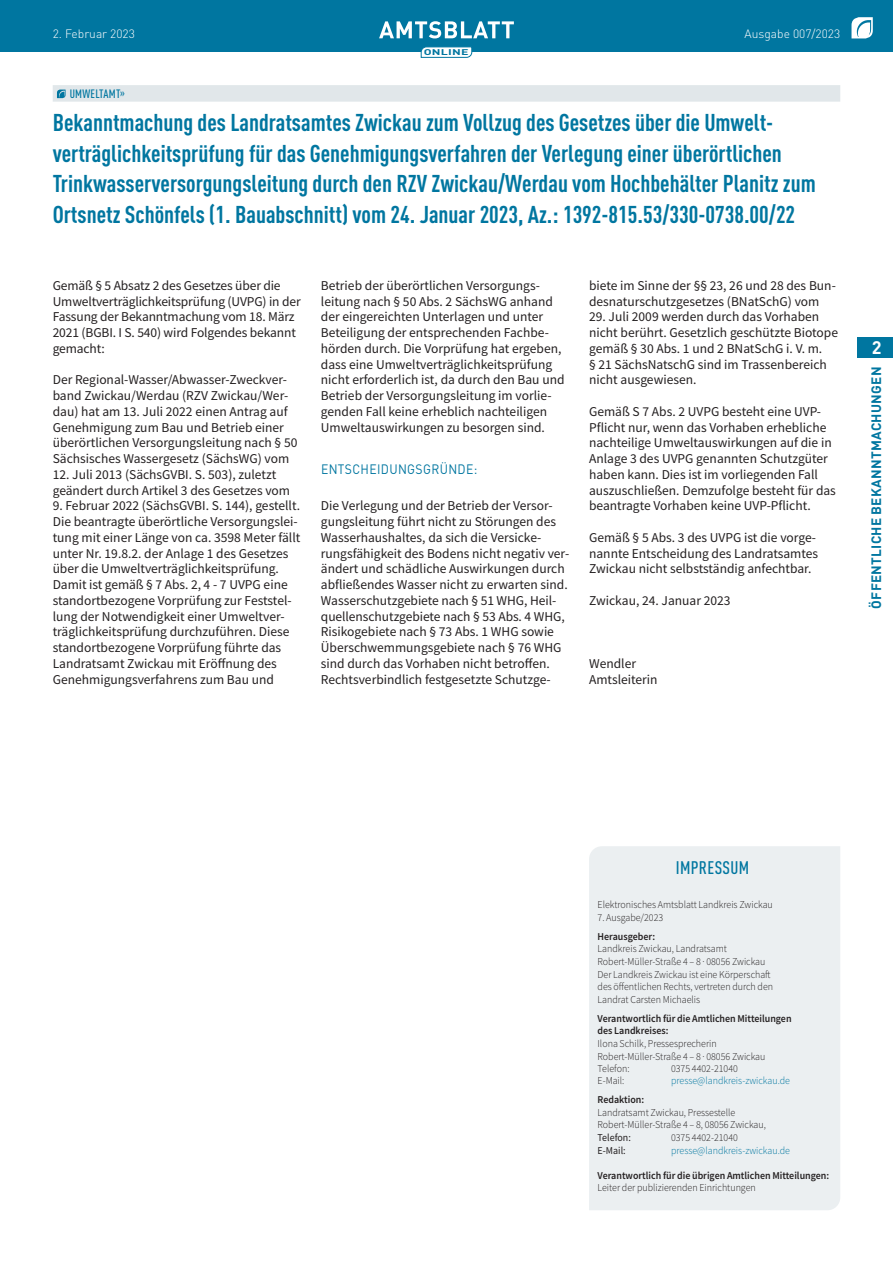
<style>
.page{position:relative;width:893px;height:1263px;background:#fff}
.page>*{position:absolute;margin:0;border:0;box-sizing:border-box;transform-origin:0 0}
.t1{font:700 condensed 24px/30.8px "DIN Pro";color:#0076a0}
.t2{font:500 condensed 18px "DIN Pro";letter-spacing:.02em;color:#0076a0}
.t3{font:700 18px "DIN Pro";color:#fff}
.t4{font:13.5px/15.8px "Source Sans Pro";color:#231f20}
.t5{font:700 13.5px "DIN Pro";letter-spacing:.02em;color:#0076a0}
.t6{font:13.5px "DIN Pro";letter-spacing:.03em;color:#0076a0;scale:.9 1}
.t7{font:300 12px "DIN Pro";color:#fff}
.t8{font:500 condensed 12px "DIN Pro";letter-spacing:.02em;color:#0076a0}
.t9{font:300 10.5px/12.6px "Source Sans Pro";color:#231f20;scale:.95 1}
.t10{font:600 10.5px/12.6px "Source Sans Pro";color:#231f20;scale:.95 1}
.t11{font:300 10.5px "Source Sans Pro";color:#0076a0;scale:.95 1}
.t12{font:10.5px "Source Sans Pro";color:#231f20;scale:.95 1}
.t13{font:700 8.25px "DIN Pro";letter-spacing:.02em;color:#0076a0;scale:1.5 1}
</style>
<div class="page">
<div style="left:0;top:0;width:893px;height:51px;background:#0076a0"></div>
<svg style="left:851px;top:17px;width:22px;height:21px"></svg>
<svg style="left:379px;top:21px;width:135px;height:17px"></svg>
<svg style="left:421px;top:47px;width:51px;height:11px"></svg>
<div style="left:857px;top:337px;width:36px;height:21px;background:#0076a0"></div>
<div style="left:53px;top:85px;width:787px;height:17px;background:#e1e7ea"></div>
<svg style="left:57px;top:90px;width:9px;height:8px"></svg>
<div style="left:589px;top:846px;width:251px;height:364px;background:#ebeff1"></div>
<p class="t7" style="left:53px;top:25px;width:84px">2. Februar 2023</p>
<p class="t7" style="left:745px;top:25px;width:97px">Ausgabe 007/2023</p>
<p class="t13" style="left:424px;top:45px;width:31px">ONLINE</p>
<p class="t8" style="left:70px;top:85px;width:57px">UMWELTAMT»</p>
<p class="t1" style="left:53px;top:105px;width:764px">Bekanntmachung des Landratsamtes Zwickau zum Vollzug des Gesetzes über die Umwelt&shy;verträglichkeitsprüfung für das Genehmigungsverfahren der Verlegung einer überörtlichen Trinkwasserversorgungsleitung durch den RZV Zwickau/Werdau vom Hochbehälter Planitz zum Ortsnetz Schönfels (1. Bauabschnitt) vom 24. Januar 2023, Az.: 1392-815.53/330-0738.00/22</p>
<p class="t4" style="left:53px;top:277px;width:249px">Gemäß § 5 Absatz 2 des Gesetzes über die Umweltverträglichkeitsprüfung (UVPG) in der Fassung der Bekanntmachung vom 18. März 2021 (BGBI. I S. 540) wird Folgendes bekannt gemacht:</p>
<p class="t4" style="left:53px;top:372px;width:246px">Der Regional-Wasser/Abwasser-Zweckver&shy;band Zwickau/Werdau (RZV Zwickau/Wer&shy;dau) hat am 13. Juli 2022 einen Antrag auf Genehmigung zum Bau und Betrieb einer überörtlichen Versorgungsleitung nach § 50<br>Sächsisches Wassergesetz (SächsWG) vom</p>
<p class="t4" style="left:53px;top:466px;width:239px">12. Juli 2013 (SächsGVBI. S. 503), zuletzt geändert durch Artikel 3 des Gesetzes vom</p>
<p class="t4" style="left:53px;top:498px;width:249px">9. Februar 2022 (SächsGVBI. S. 144), gestellt.<br>Die beantragte überörtliche Versorgungslei&shy;tung mit einer Länge von ca. 3598 Meter fällt unter Nr. 19.8.2. der Anlage 1 des Gesetzes über die Umweltverträglichkeitsprüfung.<br>Damit ist gemäß § 7 Abs. 2, 4 - 7 UVPG eine standortbezogene Vorprüfung zur Feststel&shy;lung der Notwendigkeit einer Umweltver&shy;träglichkeitsprüfung durchzuführen. Diese standortbezogene Vorprüfung führte das Landratsamt Zwickau mit Eröffnung des Genehmigungsverfahrens zum Bau und</p>
<p class="t4" style="left:321px;top:277px;width:245px">Betrieb der überörtlichen Versorgungs&shy;leitung nach § 50 Abs. 2 SächsWG anhand der eingereichten Unterlagen und unter Beteiligung der entsprechenden Fachbe&shy;hörden durch. Die Vorprüfung hat ergeben, dass eine Umweltverträglichkeitsprüfung nicht erforderlich ist, da durch den Bau und Betrieb der Versorgungsleitung im vorlie&shy;genden Fall keine erheblich nachteiligen Umweltauswirkungen zu besorgen sind.</p>
<p class="t6" style="left:321px;top:459px;width:175px">ENTSCHEIDUNGSGRÜNDE:</p>
<p class="t4" style="left:321px;top:498px;width:250px">Die Verlegung und der Betrieb der Versor&shy;gungsleitung führt nicht zu Störungen des Wasserhaushaltes, da sich die Versicke&shy;rungsfähigkeit des Bodens nicht negativ ver&shy;ändert und schädliche Auswirkungen durch abfließendes Wasser nicht zu erwarten sind.<br>Wasserschutzgebiete nach § 51 WHG, Heil&shy;quellenschutzgebiete nach § 53 Abs. 4 WHG, Risikogebiete nach § 73 Abs. 1 WHG sowie Überschwemmungsgebiete nach § 76 WHG sind durch das Vorhaben nicht betroffen.<br>Rechtsverbindlich festgesetzte Schutzge-</p>
<p class="t4" style="left:589px;top:277px;width:248px">biete im Sinne der §§ 23, 26 und 28 des Bun&shy;desnaturschutzgesetzes (BNatSchG) vom</p>
<p class="t4" style="left:589px;top:309px;width:251px">29. Juli 2009 werden durch das Vorhaben nicht berührt. Gesetzlich geschützte Biotope gemäß § 30 Abs. 1 und 2 BNatSchG i. V. m.<br>§ 21 SächsNatschG sind im Trassenbereich nicht ausgewiesen.</p>
<p class="t4" style="left:589px;top:403px;width:248px">Gemäß S 7 Abs. 2 UVPG besteht eine UVP-Pflicht nur, wenn das Vorhaben erhebliche nachteilige Umweltauswirkungen auf die in Anlage 3 des UVPG genannten Schutzgüter haben kann. Dies ist im vorliegenden Fall auszuschließen. Demzufolge besteht für das beantragte Vorhaben keine UVP-Pflicht.</p>
<p class="t4" style="left:589px;top:529px;width:231px">Gemäß § 5 Abs. 3 des UVPG ist die vorge&shy;nannte Entscheidung des Landratsamtes<br>Zwickau nicht selbstständig anfechtbar.</p>
<p class="t4" style="left:589px;top:592px;width:143px">Zwickau, 24. Januar 2023</p>
<p class="t4" style="left:589px;top:655px;width:70px">Wendler<br>Amtsleiterin</p>
<h2 class="t3" style="left:872px;top:333px;width:11px">2</h2>
<p class="t5" style="left:865px;top:609px;width:243px;rotate:-90deg">ÖFFENTLICHE BEKANNTMACHUNGEN</p>
<h2 class="t2" style="left:676px;top:854px;width:75px">IMPRESSUM</h2>
<p class="t9" style="left:598px;top:898px;width:186px">Elektronisches Amtsblatt Landkreis Zwickau</p>
<p class="t9" style="left:598px;top:911px;width:71px">7. Ausgabe/2023</p>
<p class="t10" style="left:598px;top:930px;width:62px">Herausgeber:</p>
<p class="t9" style="left:598px;top:942px;width:186px">Landkreis Zwickau, Landratsamt Robert-Müller-Straße 4 – 8 · 08056 Zwickau Der Landkreis Zwickau ist eine Körperschaft des öffentlichen Rechts, vertreten durch den Landrat Carsten Michaelis</p>
<p class="t10" style="left:598px;top:1012px;width:206px">Verantwortlich für die Amtlichen Mitteilungen des Landkreises:</p>
<p class="t9" style="left:598px;top:1037px;width:178px">Ilona Schilk, Pressesprecherin<br>Robert-Müller-Straße 4 – 8 · 08056 Zwickau<br>Telefon:</p>
<p class="t9" style="left:671px;top:1062px;width:72px">0375 4402-21040</p>
<p class="t9" style="left:598px;top:1074px;width:30px">E-Mail:</p>
<p class="t11" style="left:671px;top:1074px;width:127px">presse@landkreis-zwickau.de</p>
<p class="t10" style="left:598px;top:1093px;width:51px">Redaktion:</p>
<p class="t9" style="left:598px;top:1106px;width:179px">Landratsamt Zwickau, Pressestelle<br>Robert-Müller-Straße 4 – 8, 08056 Zwickau,</p>
<p class="t12" style="left:598px;top:1131px;width:37px">Telefon:</p>
<p class="t9" style="left:671px;top:1131px;width:72px">0375 4402-21040</p>
<p class="t12" style="left:598px;top:1143px;width:31px">E-Mail:</p>
<p class="t11" style="left:671px;top:1143px;width:127px">presse@landkreis-zwickau.de</p>
<p class="t10" style="left:598px;top:1169px;width:245px">Verantwortlich für die übrigen Amtlichen Mitteilungen:</p>
<p class="t9" style="left:598px;top:1181px;width:168px">Leiter der publizierenden Einrichtungen</p>
</div>
